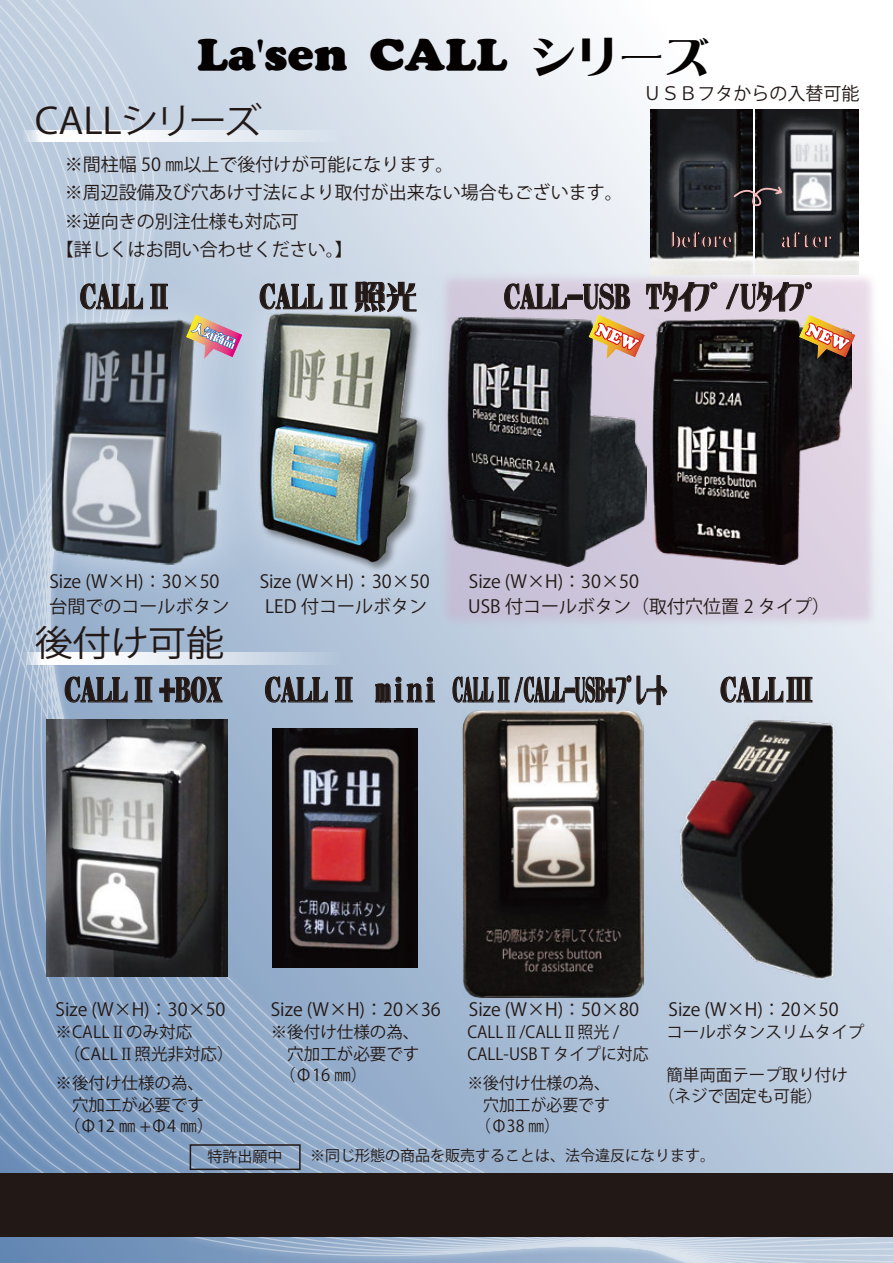
<style>
.page{position:relative;width:893px;height:1263px;background:#fff}
.page>*{position:absolute;margin:0;border:0;box-sizing:border-box;transform-origin:0 0}
.t1{font:43.5px "Burlesque";color:#040000;scale:1.06 1}
.t2{font:35.85px "Koz Go Pr 6 N";letter-spacing:-.03em;color:#221815;scale:1.06 1}
.t3{font:35.85px "Koz Go Pr 6 N";color:#221815;scale:1.06 1}
.t4{font:31.5px "Roman Mincho EG Ultra SJIS";color:#221815}
.t5{font:31.5px "Roman Mincho EG Ultra SJIS";color:#221815;scale:.65 1}
.t6{font:20.55px "Roman Mincho EG Ultra SJIS";color:#f6bbbd}
.t7{font:18px "Koz Go Pr 6 N";color:#221815}
.t8{font:16.5px/21.3px "Koz Go Pr 6 N";color:#221815}
.t9{font:16.5px/21.3px "Koz Go Pr 6 N";color:#221815;scale:.96 1}
.t10{font:15px "Koz Go Pr 6 N";color:#221815}
.s1{font-family:"Roman Mincho EGP Ultra SJIS"}
.s2{font-family:"Koz Min Pr 6 N"}
</style>
<div class="page">
<img style="left:0;top:0;width:893px;height:1263px">
<img style="left:392px;top:225px;width:501px;height:449px">
<div style="left:0;top:1174px;width:893px;height:63px;background:#221815"></div>
<div style="left:190px;top:1144px;width:111px;height:26px;border:2px solid #221815"></div>
<img style="left:755px;top:109px;width:103px;height:165px">
<img style="left:650px;top:109px;width:103px;height:165px">
<svg style="left:671px;top:231px;width:61px;height:17px"></svg>
<svg style="left:781px;top:231px;width:51px;height:17px"></svg>
<svg style="left:733px;top:185px;width:50px;height:22px"></svg>
<img style="left:0;top:261px;width:200px;height:361px">
<img style="left:51px;top:317px;width:149px;height:248px">
<img style="left:200px;top:253px;width:291px;height:377px">
<img style="left:247px;top:308px;width:197px;height:274px">
<img style="left:253px;top:313px;width:178px;height:256px">
<img style="left:447px;top:316px;width:199px;height:251px">
<img style="left:652px;top:318px;width:199px;height:246px">
<img style="left:47px;top:719px;width:180px;height:257px">
<img style="left:272px;top:728px;width:146px;height:239px">
<img style="left:462px;top:709px;width:182px;height:289px">
<img style="left:674px;top:716px;width:173px;height:264px">
<svg style="left:81px;top:284px;width:62px;height:25px;background:#98a0ad"></svg>
<svg style="left:151px;top:284px;width:17px;height:25px"></svg>
<svg style="left:260px;top:284px;width:62px;height:25px;background:#9fa6b1"></svg>
<svg style="left:330px;top:284px;width:17px;height:25px"></svg>
<svg style="left:355px;top:282px;width:61px;height:30px;background:#9ca0a8"></svg>
<svg style="left:65px;top:677px;width:62px;height:25px;background:#78889e"></svg>
<svg style="left:135px;top:677px;width:17px;height:25px"></svg>
<svg style="left:160px;top:677px;width:62px;height:25px;background:#7b8a9c"></svg>
<svg style="left:265px;top:677px;width:62px;height:25px;background:#8794a6"></svg>
<svg style="left:335px;top:677px;width:17px;height:25px"></svg>
<svg style="left:376px;top:677px;width:58px;height:25px"></svg>
<svg style="left:453px;top:677px;width:56px;height:25px"></svg>
<svg style="left:515px;top:677px;width:49px;height:25px"></svg>
<div style="left:565px;top:688px;width:10px;height:5px;border:1px solid #221815"></div>
<svg style="left:575px;top:673px;width:56px;height:31px;background:#989fa9"></svg>
<svg style="left:637px;top:676px;width:30px;height:114px;background:#b3bcc6"></svg>
<svg style="left:721px;top:677px;width:91px;height:25px;background:#aaaeb5"></svg>
<svg style="left:15px;top:130px;width:327px;height:12px"></svg>
<svg style="left:15px;top:652px;width:327px;height:12px"></svg>
<svg style="left:504px;top:284px;width:63px;height:25px;background:#a99fac"></svg>
<svg style="left:583px;top:282px;width:134px;height:77px;background:#9f8e8f"></svg>
<svg style="left:726px;top:282px;width:130px;height:77px;background:#998886"></svg>
<svg style="left:186px;top:314px;width:56px;height:45px;background:#c0a4ab"></svg>
<h1 class="t1" style="left:197px;top:30px;width:485px">La'sen CALL <span class="s1">シリーズ</span></h1>
<h2 class="t2" style="left:35px;top:101px;width:216px">CALLシリーズ</h2>
<p class="t7" style="left:644px;top:83px;width:218px">ＵＳＢフタからの入替可能</p>
<p class="t7" style="left:65px;top:154px;width:390px">※間柱幅 50 ㎜以上で後付けが可能になります。</p>
<p class="t7" style="left:65px;top:183px;width:559px">※周辺設備及び穴あけ寸法により取付が出来ない場合もございます。</p>
<p class="t7" style="left:65px;top:211px;width:235px">※逆向きの別注仕様も対応可</p>
<p class="t7" style="left:56px;top:239px;width:298px">【詳しくはお問い合わせください。】</p>
<h3 class="t4" style="left:504px;top:281px;width:316px">CALL-USB Tﾀｲﾌﾟ/Uﾀｲﾌﾟ</h3>
<p class="t6" style="left:671px;top:230px;width:63px">before</p>
<p class="t6" style="left:781px;top:230px;width:53px">after</p>
<h3 class="t4" style="left:80px;top:281px;width:96px">CALLⅡ</h3>
<h3 class="t4" style="left:260px;top:281px;width:159px">CALLⅡ照光</h3>
<p class="t7" style="left:49px;top:571px;width:172px">Size (W×H)：30×50</p>
<p class="t7" style="left:260px;top:571px;width:172px">Size (W×H)：30×50</p>
<p class="t7" style="left:469px;top:571px;width:172px">Size (W×H)：30×50</p>
<p class="t7" style="left:49px;top:596px;width:181px">台間でのコールボタン</p>
<p class="t7" style="left:265px;top:596px;width:163px">LED 付コールボタン</p>
<p class="t7" style="left:468px;top:596px;width:363px">USB 付コールボタン（取付穴位置 2 タイプ）</p>
<h2 class="t3" style="left:35px;top:623px;width:180px">後付け可能</h2>
<h3 class="t4" style="left:65px;top:674px;width:159px">CALLⅡ+BOX</h3>
<h3 class="t4" style="left:265px;top:674px;width:175px">CALLⅡ mini</h3>
<h3 class="t5" style="left:453px;top:674px;width:331px">CALLⅡ/CALL-USB+ﾌﾟﾚｰﾄ</h3>
<h3 class="t4" style="left:721px;top:674px;width:96px">CALLⅢ</h3>
<p class="t7" style="left:56px;top:999px;width:172px">Size (W×H)：30×50</p>
<p class="t8" style="left:56px;top:1022px;width:180px">※CALL<span class="s2">Ⅱ</span>のみ対応<br>　（CALL<span class="s2">Ⅱ</span>照光非対応）</p>
<p class="t8" style="left:56px;top:1073px;width:160px">※後付け仕様の為、　穴加工が必要です　（Φ12 ㎜ +Φ4 ㎜）</p>
<p class="t7" style="left:271px;top:999px;width:172px">Size (W×H)：20×36</p>
<p class="t8" style="left:271px;top:1022px;width:150px;text-align:justify">※後付け仕様の為、　穴加工が必要です　（Φ16 ㎜）</p>
<p class="t7" style="left:469px;top:999px;width:172px">Size (W×H)：50×80</p>
<p class="t7" style="left:669px;top:999px;width:172px">Size (W×H)：20×50</p>
<p class="t9" style="left:467px;top:1022px;width:190px">CALL<span class="s2">Ⅱ</span>/CALL<span class="s2">Ⅱ</span>照光 /<br>CALL-USB T タイプに対応</p>
<p class="t9" style="left:467px;top:1073px;width:150px;text-align:justify">※後付け仕様の為、　穴加工が必要です　（Φ38 ㎜）</p>
<p class="t8" style="left:666px;top:1022px;width:199px">コールボタンスリムタイプ</p>
<p class="t8" style="left:658px;top:1065px;width:191px;text-indent:8px">簡単両面テープ取り付け（ネジで固定も可能）</p>
<p class="t10" style="left:208px;top:1148px;width:76px">特許出願中</p>
<p class="t10" style="left:310px;top:1147px;width:406px">※同じ形態の商品を販売することは、法令違反になります。</p>
</div>
